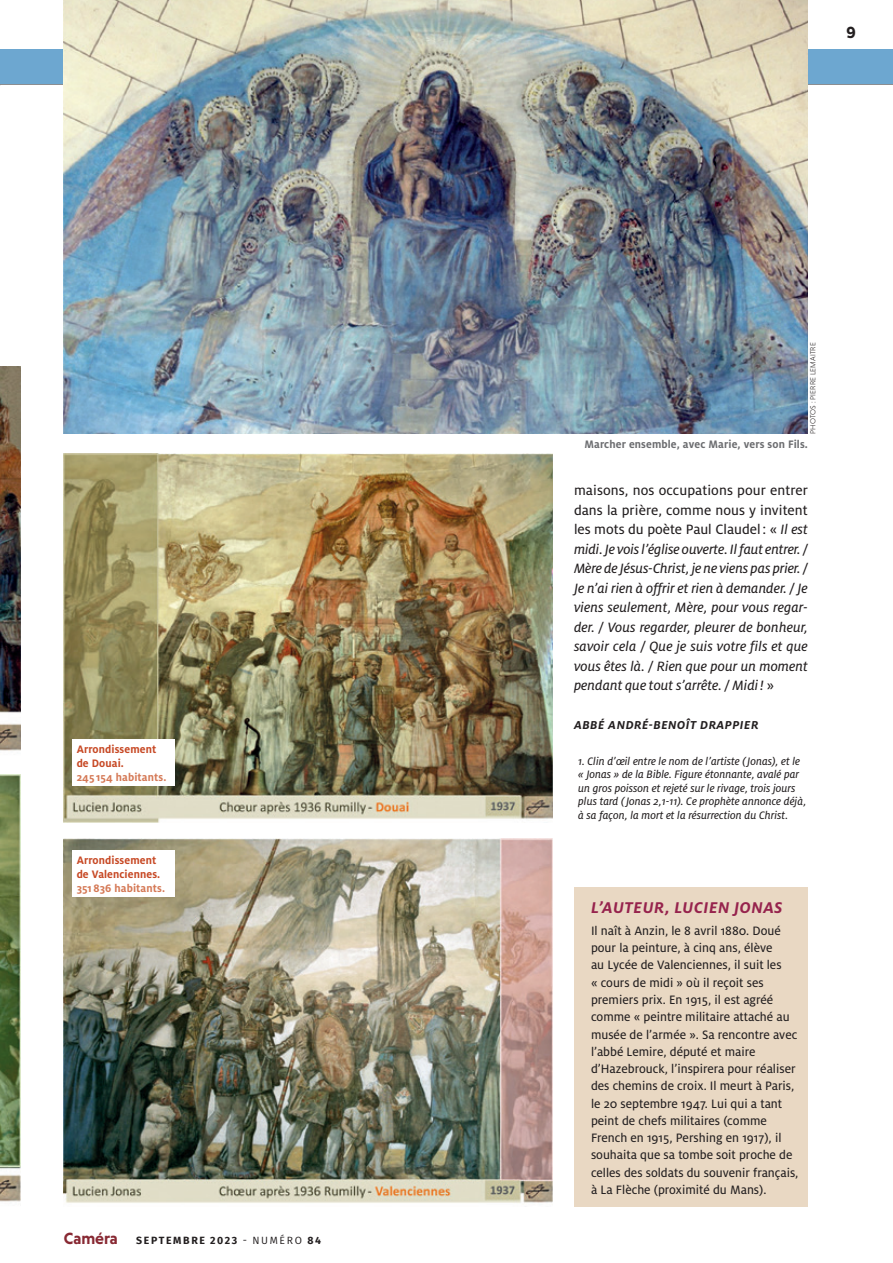
<style>
.page{position:relative;width:893px;height:1263px;background:#fff}
.page>*{position:absolute;margin:0;border:0;box-sizing:border-box;transform-origin:0 0}
.t1{font:italic 700 17.25px "Milo OT";letter-spacing:.03em;color:#96234d}
.t2{font:700 16.5px "Pluto Cond";color:#231f20}
.t3{font:15px/19.5px "Milo OT Text Ita";color:#231f20;text-align:justify}
.t4{font:13.5px/17.2px "Milo OT Text";color:#231f20}
.t5{font:italic 700 12.75px "Milo OT";letter-spacing:.04em;color:#231f20}
.t6{font:12px/13.5px "Milo OT Text Ita";color:#231f20}
.t7{font:700 12px/14.2px "Milo OT";letter-spacing:.01em;color:#c74925;scale:.95 1}
.t8{font:700 12px "Milo OT";letter-spacing:.01em;color:#6c6d70;scale:.95 1}
.t9{font:700 10.5px "Fira Sans";letter-spacing:.16em;color:#231f20}
.t10{font:300 7.5px "Niveau Grotesk";letter-spacing:.015em;color:#231f20}
.s1{color:#d57956}
.s2{font-family:"Niveau Grotesk";font-size:16.5px;color:#882933}
.s3{font-weight:400}
.s4{font-family:"Milo OT Text"}
</style>
<div class="page">
<img style="left:0;top:367px;width:21px;height:384px">
<img style="left:64px;top:454px;width:489px;height:368px">
<img style="left:64px;top:838px;width:489px;height:365px">
<img style="left:0;top:774px;width:21px;height:428px">
<div style="left:574px;top:887px;width:234px;height:319px;background:#e9d8c3"></div>
<div style="left:72px;top:739px;width:102px;height:46px;background:#fff"></div>
<div style="left:72px;top:850px;width:102px;height:46px;background:#fff"></div>
<hr style="left:0;top:84px;width:893px;height:1px;background:#808285">
<div style="left:0;top:50px;width:893px;height:34px;background:#6da7d0"></div>
<img style="left:64px;top:0;width:744px;height:434px">
<p class="t7" style="left:77px;top:742px;width:96px">Arrondissement de Douai.<br><span class="s1">245 154 habitants.</span></p>
<p class="t7" style="left:77px;top:853px;width:94px">Arrondissement de Valenciennes.<br><span class="s1">351 836 habitants.</span></p>
<p class="t9" style="left:64px;top:1231px;width:259px"><span class="s2">Caméra</span> SEPTEMBRE 2023 <span class="s3">- NUMÉRO</span> 84</p>
<p class="t2" style="left:846px;top:23px;width:11px">9</p>
<p class="t10" style="left:809px;top:434px;width:93px;rotate:-90deg">PHOTOS : PIERRE LEMAITRE</p>
<p class="t8" style="left:584px;top:438px;width:237px">Marcher ensemble, avec Marie, vers son Fils.</p>
<p class="t3" style="left:574px;top:481px;width:236px"><span class="s4">maisons, nos occupations pour entrer dans la prière, comme nous y invitent les mots du poète Paul Claudel: «</span> Il est midi. Je vois l’église ouverte. Il faut entrer. / Mère de Jésus-Christ, je ne viens pas prier. / Je n’ai rien à offrir et rien à demander. / Je viens seulement, Mère, pour vous regar&shy;der. / Vous regarder, pleurer de bonheur, savoir cela / Que je suis votre fils et que vous êtes là. / Rien que pour un moment pendant que tout s’arrête. / Midi ! <span class="s4">»</span></p>
<p class="t5" style="left:574px;top:718px;width:186px">ABBÉ ANDRÉ-BENOÎT DRAPPIER</p>
<p class="t6" style="left:578px;top:754px;width:230px">1. Clin d’œil entre le nom de l’artiste ( Jonas), et le « Jonas » de la Bible. Figure étonnante, avalé par un gros poisson et rejeté sur le rivage, trois jours plus tard ( Jonas 2,1-11). Ce prophète annonce déjà, à sa façon, la mort et la résurrection du Christ.</p>
<p class="t1" style="left:591px;top:898px;width:193px">L’AUTEUR, LUCIEN JONAS</p>
<p class="t4" style="left:591px;top:922px;width:209px">Il naît à Anzin, le 8 avril 1880. Doué pour la peinture, à cinq ans, élève<br>au Lycée de Valenciennes, il suit les<br>« cours de midi » où il reçoit ses premiers prix. En 1915, il est agréé comme « peintre militaire attaché au musée de l’armée ». Sa rencontre avec l’abbé Lemire, député et maire d’Hazebrouck, l’inspirera pour réaliser des chemins de croix. Il meurt à Paris, le 20 septembre 1947. Lui qui a tant peint de chefs militaires (comme French en 1915, Pershing en 1917), il souhaita que sa tombe soit proche de celles des soldats du souvenir français, à La Flèche (proximité du Mans).</p>
</div>
